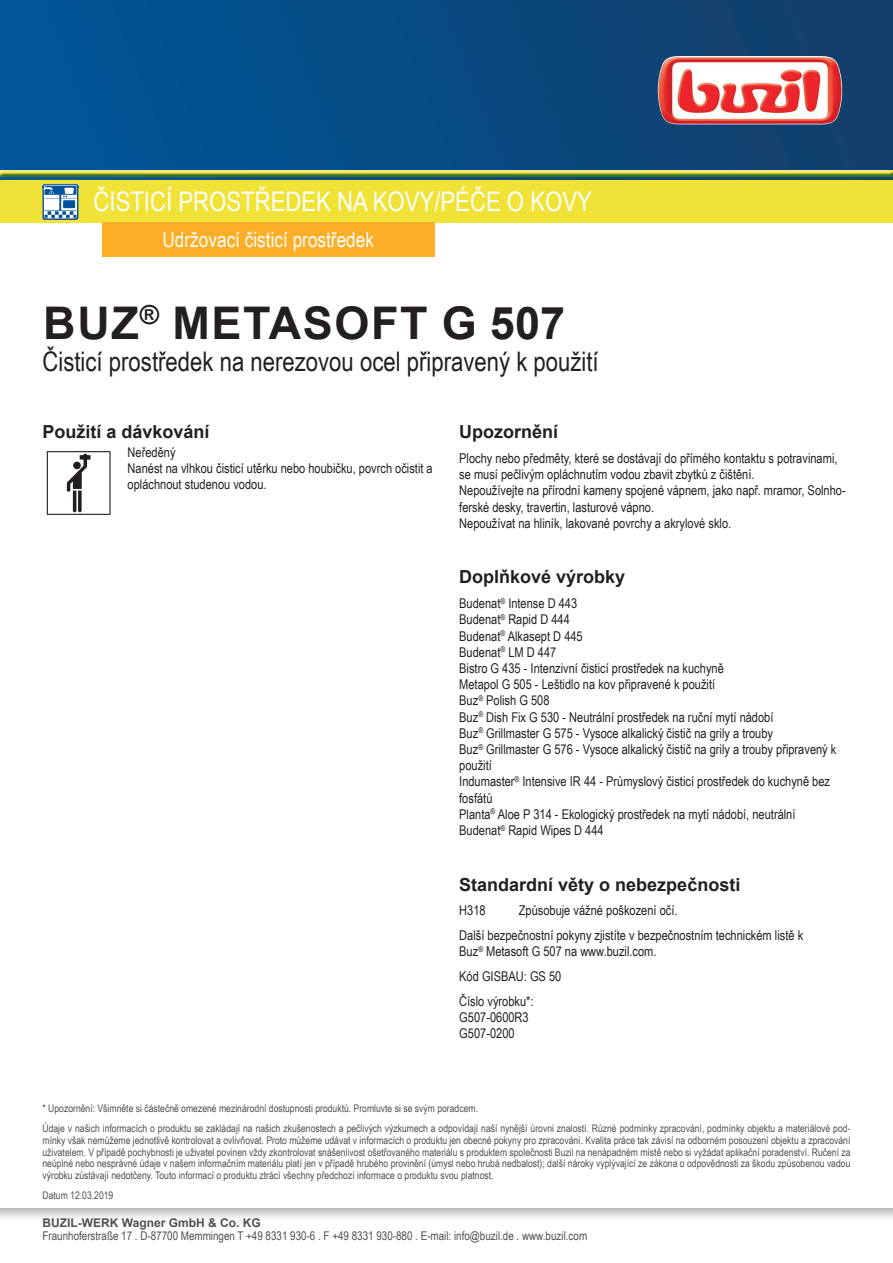
<style>
.page{position:relative;width:893px;height:1263px;background:#fff}
.page>*{position:absolute;margin:0;border:0;box-sizing:border-box;transform-origin:0 0}
.t1{font:700 45px "Arial";letter-spacing:.035em;color:#231f20}
.t2{font:27px "Arial Narrow";color:#231f20}
.t3{font:27px "Arial Narrow";color:#fff}
.t4{font:21px "Arial Narrow";color:#fff}
.t5{font:700 18px "Arial";color:#231f20}
.t6{font:13.5px/16.2px "Arial Narrow";color:#231f20}
.t7{font:12px "Arial Narrow";color:#4e5151}
.t8{font:700 12px "Arial";color:#4e5151}
.t9{font:10.5px/11.7px "Arial Narrow";color:#4d5152}
</style>
<div class="page">
<svg style="left:0;top:1209px;width:893px;height:9px;background:#d9dadc"></svg>
<svg style="left:47px;top:451px;width:64px;height:64px"></svg>
<div style="left:0;top:0;width:893px;height:180px;background:linear-gradient(to right,#00569a,#143e69)"></div>
<img style="left:658px;top:56px;width:184px;height:68px">
<hr style="left:0;top:0;width:1px;height:180px;background:#015599">
<div style="left:0;top:169px;width:893px;height:8px;background:#015599;opacity:.75"></div>
<div style="left:0;top:180px;width:893px;height:43px;background:#f1e238"></div>
<img style="left:43px;top:184px;width:35px;height:36px">
<svg style="left:44px;top:185px;width:35px;height:33px"></svg>
<div style="left:102px;top:223px;width:333px;height:34px;background:#fbae26"></div>
<h2 class="t3" style="left:94px;top:182px;width:500px">ČISTICÍ PROSTŘEDEK NA KOVY/PÉČE O KOVY</h2>
<h3 class="t4" style="left:163px;top:225px;width:213px">Udržovací čisticí prostředek</h3>
<h1 class="t1" style="left:43px;top:291px;width:523px">BUZ<sup>®</sup> METASOFT G 507</h1>
<h2 class="t2" style="left:43px;top:342px;width:558px">Čisticí prostředek na nerezovou ocel připravený k použití</h2>
<h3 class="t5" style="left:43px;top:419px;width:169px">Použití a dávkování</h3>
<p class="t6" style="left:128px;top:443px;width:307px">Neředěný<br>Nanést na vlhkou čisticí utěrku nebo houbičku, povrch očistit a opláchnout studenou vodou.</p>
<h3 class="t5" style="left:459px;top:419px;width:101px">Upozornění</h3>
<p class="t6" style="left:459px;top:450px;width:388px">Plochy nebo předměty, které se dostávají do přímého kontaktu s potravinami, se musí pečlivým opláchnutím vodou zbavit zbytků z čištění.<br>Nepoužívejte na přírodní kameny spojené vápnem, jako např. mramor, Solnho&shy;ferské desky, travertin, lasturové vápno.<br>Nepoužívat na hliník, lakované povrchy a akrylové sklo.</p>
<h3 class="t5" style="left:459px;top:564px;width:168px">Doplňkové výrobky</h3>
<p class="t6" style="left:459px;top:595px;width:379px">Budenat<sup>®</sup> Intense D 443<br>Budenat<sup>®</sup> Rapid D 444<br>Budenat<sup>®</sup> Alkasept D 445<br>Budenat<sup>®</sup> LM D 447<br>Bistro G 435 - Intenzivní čisticí prostředek na kuchyně<br>Metapol G 505 - Leštidlo na kov připravené k použití<br>Buz<sup>®</sup> Polish G 508<br>Buz<sup>®</sup> Dish Fix G 530 - Neutrální prostředek na ruční mytí nádobí<br>Buz<sup>®</sup> Grillmaster G 575 - Vysoce alkalický čistič na grily a trouby<br>Buz<sup>®</sup> Grillmaster G 576 - Vysoce alkalický čistič na grily a trouby připravený k použití<br>Indumaster<sup>®</sup> Intensive IR 44 - Průmyslový čisticí prostředek do kuchyně bez fosfátů<br>Planta<sup>®</sup> Aloe P 314 - Ekologický prostředek na mytí nádobí, neutrální Budenat<sup>®</sup> Rapid Wipes D 444</p>
<h3 class="t5" style="left:459px;top:872px;width:283px">Standardní věty o nebezpečnosti</h3>
<p class="t6" style="left:459px;top:902px;width:28px">H318</p>
<p class="t6" style="left:459px;top:898px;width:345px;line-height:24.8px;text-indent:60px">Způsobuje vážné poškození očí.<br>Další bezpečnostní pokyny zjistíte v bezpečnostním technickém listě k</p>
<p class="t6" style="left:459px;top:939px;width:199px;line-height:24.8px">Buz<sup>®</sup> Metasoft G 507 na www.buzil.com.<br>Kód GISBAU: GS 50<br>Číslo výrobku*:</p>
<p class="t6" style="left:459px;top:1008px;width:71px">G507-0600R3<br>G507-0200</p>
<p class="t9" style="left:43px;top:1098px;width:809px;line-height:20.2px">* Upozornění: Všimněte si částečně omezené mezinárodní dostupnosti produktů. Promluvte si se svým poradcem.<br>Údaje v našich informacích o produktu se zakládají na našich zkušenostech a pečlivých výzkumech a odpovídají naší nynější úrovni znalostí. Různé podmínky zpracování, podmínky objektu a materiálové pod-</p>
<p class="t9" style="left:43px;top:1134px;width:809px;text-align:justify">mínky však nemůžeme jednotlivě kontrolovat a ovlivňovat. Proto můžeme udávat v informacích o produktu jen obecné pokyny pro zpracování. Kvalita práce tak závisí na odborném posouzení objektu a zpracování uživatelem. V případě pochybnosti je uživatel povinen vždy zkontrolovat snášenlivost ošetřovaného materiálu s produktem společnosti Buzil na nenápadném místě nebo si vyžádat aplikační poradenství. Ručení za neúplné nebo nesprávné údaje v našem informačním materiálu platí jen v případě hrubého provinění (úmysl nebo hrubá nedbalost); další nároky vyplývající ze zákona o odpovědnosti za škodu způsobenou vadou výrobku zůstávají nedotčeny. Touto informací o produktu ztrácí všechny předchozí informace o produktu svou platnost.</p>
<p class="t9" style="left:43px;top:1189px;width:72px">Datum 12.03.2019</p>
<p class="t8" style="left:43px;top:1214px;width:220px">BUZIL-WERK Wagner GmbH &amp; Co. KG</p>
<p class="t7" style="left:43px;top:1227px;width:546px">Fraunhoferstraße 17 . D-87700 Memmingen T +49 8331 930-6 . F +49 8331 930-880 . E-mail: info@buzil.de . www.buzil.com</p>
</div>
